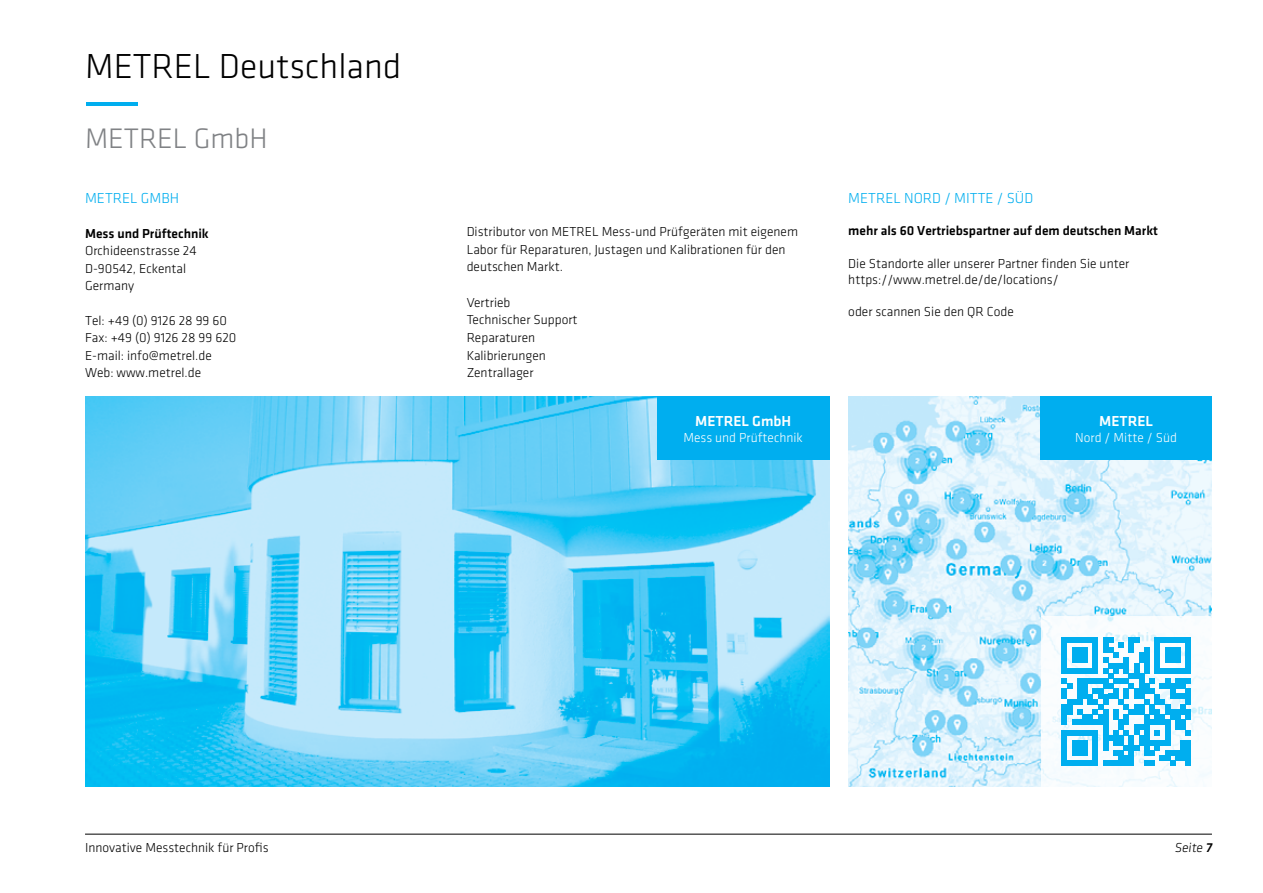
<style>
.page{position:relative;width:1263px;height:893px;background:#fff}
.page>*{position:absolute;margin:0;border:0;box-sizing:border-box;transform-origin:0 0}
.t1{font:300 36px "Klavika";color:#000}
.t2{font:300 29.25px "Klavika";color:#808285}
.t3{font:300 15px "Klavika";color:#00aeef}
.t4{font:500 15px "Klavika";color:#fff}
.t5{font:300 13.5px/17.7px "Klavika";color:#000}
.t6{font:500 13.5px "Klavika";color:#000}
.t7{font:300 13.5px "Klavika";color:#fff}
.s1{font-weight:500}
</style>
<div class="page">
<hr style="left:85px;top:834px;width:1127px;height:1px;background:#000">
<hr style="left:87px;top:102px;width:51px;height:3px;background:#00aeef">
<img style="left:85px;top:396px;width:744px;height:391px">
<img style="left:848px;top:396px;width:364px;height:391px">
<div style="left:1040px;top:396px;width:172px;height:64px;background:#00aeef"></div>
<div style="left:657px;top:396px;width:172px;height:64px;background:#00aeef"></div>
<div style="left:1041px;top:617px;width:170px;height:170px;background:#fff"></div>
<div style="left:1062px;top:704px;width:5px;height:21px;background:#00aeef"></div>
<div style="left:1062px;top:730px;width:5px;height:10px;background:#00aeef"></div>
<div style="left:1062px;top:740px;width:5px;height:16px;background:#00aeef"></div>
<div style="left:1062px;top:756px;width:5px;height:10px;background:#00aeef"></div>
<div style="left:1082px;top:714px;width:6px;height:11px;background:#00aeef"></div>
<div style="left:1088px;top:714px;width:5px;height:11px;background:#00aeef"></div>
<div style="left:1098px;top:714px;width:5px;height:11px;background:#00aeef"></div>
<div style="left:1103px;top:709px;width:5px;height:16px;background:#00aeef"></div>
<div style="left:1113px;top:709px;width:5px;height:11px;background:#00aeef"></div>
<div style="left:1124px;top:714px;width:5px;height:11px;background:#00aeef"></div>
<div style="left:1144px;top:714px;width:5px;height:11px;background:#00aeef"></div>
<div style="left:1155px;top:709px;width:5px;height:16px;background:#00aeef"></div>
<div style="left:1160px;top:714px;width:5px;height:11px;background:#00aeef"></div>
<div style="left:1170px;top:709px;width:5px;height:11px;background:#00aeef"></div>
<div style="left:1175px;top:709px;width:5px;height:16px;background:#00aeef"></div>
<svg style="left:1062px;top:637px;width:129px;height:77px"></svg>
<div style="left:1185px;top:694px;width:6px;height:10px;background:#00aeef"></div>
<div style="left:1185px;top:709px;width:6px;height:11px;background:#00aeef"></div>
<svg style="left:1067px;top:720px;width:124px;height:46px"></svg>
<div style="left:1185px;top:740px;width:6px;height:16px;background:#00aeef"></div>
<div style="left:1185px;top:756px;width:6px;height:10px;background:#00aeef"></div>
<h1 class="t1" style="left:85px;top:46px;width:318px">METREL Deutschland</h1>
<h2 class="t2" style="left:85px;top:123px;width:184px">METREL GmbH</h2>
<p class="t3" style="left:85px;top:190px;width:95px">METREL GMBH</p>
<p class="t6" style="left:85px;top:226px;width:125px">Mess und Prüftechnik</p>
<p class="t5" style="left:85px;top:242px;width:113px">Orchideenstrasse 24<br>D-90542, Eckental<br>Germany</p>
<p class="t5" style="left:85px;top:312px;width:153px">Tel: +49 (0) 9126 28 99 60<br>Fax: +49 (0) 9126 28 99 620<br>E-mail: info@metrel.de<br>Web: www.metrel.de</p>
<p class="t5" style="left:467px;top:223px;width:333px">Distributor von METREL Mess-und Prüfgeräten mit eigenem<br>Labor für Reparaturen, Justagen und Kalibrationen für den deutschen Markt.</p>
<p class="t5" style="left:467px;top:294px;width:112px">Vertrieb<br>Technischer Support<br>Reparaturen<br>Kalibrierungen<br>Zentrallager</p>
<p class="t4" style="left:695px;top:413px;width:97px">METREL GmbH</p>
<p class="t7" style="left:683px;top:430px;width:121px">Mess und Prüftechnik</p>
<p class="t3" style="left:848px;top:190px;width:186px">METREL NORD / MITTE / SÜD</p>
<p class="t6" style="left:848px;top:223px;width:311px">mehr als 60 Vertriebspartner auf dem deutschen Markt</p>
<p class="t5" style="left:848px;top:255px;width:283px;line-height:16.2px">Die Standorte aller unserer Partner finden Sie unter https://www.metrel.de/de/locations/</p>
<p class="t5" style="left:848px;top:303px;width:167px">oder scannen Sie den QR Code</p>
<p class="t4" style="left:1099px;top:413px;width:55px">METREL</p>
<p class="t7" style="left:1075px;top:430px;width:103px">Nord / Mitte / Süd</p>
<p class="t5" style="left:85px;top:839px;width:185px">Innovative Messtechnik für Profis</p>
<p class="t5" style="left:1174px;top:839px;width:41px">Seite <span class="s1">7</span></p>
</div>
